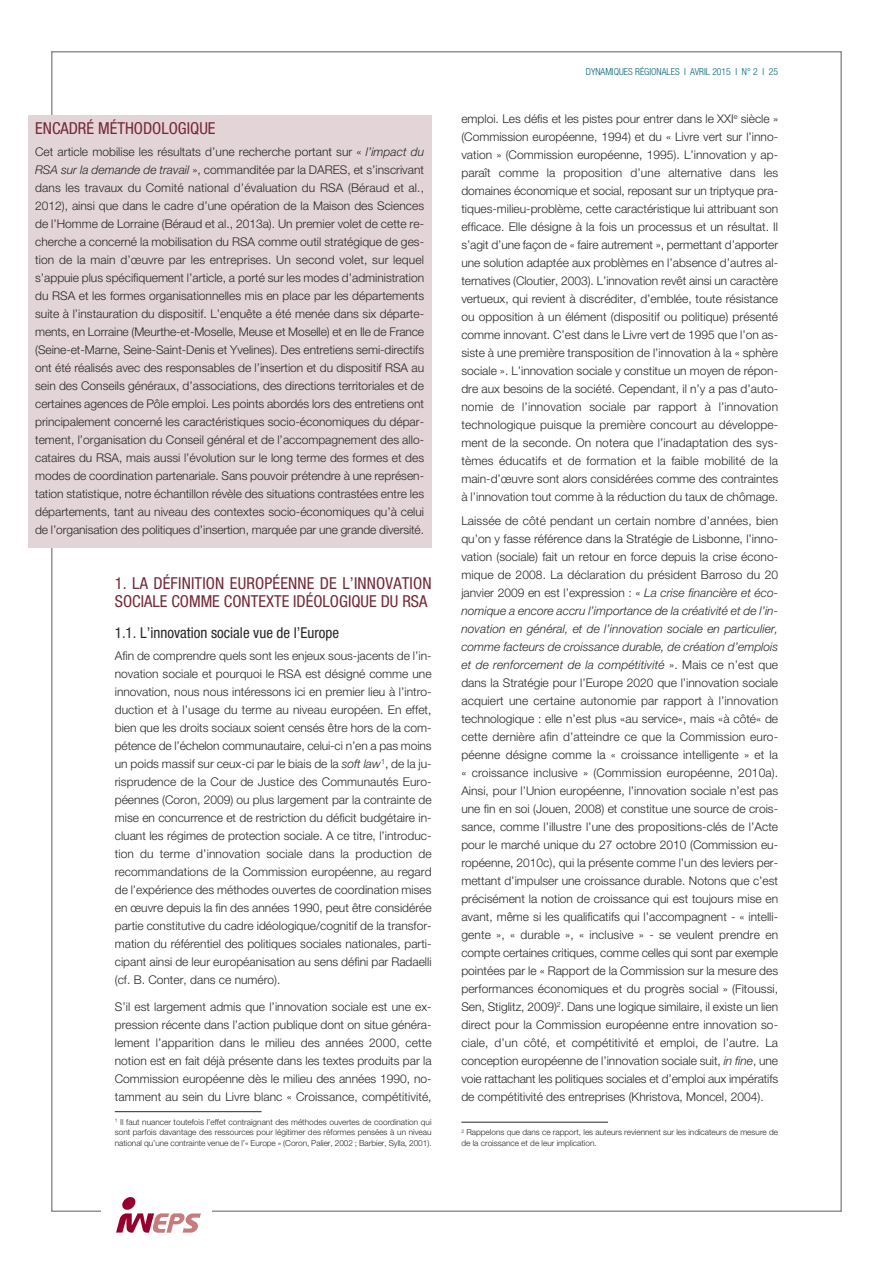
<style>
.page{position:relative;width:893px;height:1263px;background:#fff}
.page>*{position:absolute;margin:0;border:0;box-sizing:border-box;transform-origin:0 0}
.t1{font:condensed 16.5px/18px "Helvetica Neue LT Std";color:#742936}
.t2{font:condensed 15px "Helvetica Neue LT Std";color:#272627}
.t3{font:300 12px/18px "Helvetica Neue LT Std";color:#272627;text-align:justify}
.t4{font:300 condensed 9.6px "Helvetica Neue LT Std";color:#006579}
.t5{font:300 8.25px/10.5px "Helvetica Neue LT Std";color:#272627;text-align:justify}
.s1{font-style:italic}
</style>
<div class="page">
<svg style="left:116px;top:1197px;width:85px;height:36px"></svg>
<hr style="left:115px;top:1111px;width:146px;height:1px;background:#272627">
<hr style="left:461px;top:1122px;width:147px;height:1px;background:#272627">
<div style="left:28px;top:115px;width:404px;height:432px;background:#e3d4d7"></div>
<h1 class="t1" style="left:35px;top:121px;width:182px">ENCADRÉ MÉTHODOLOGIQUE</h1>
<p class="t3" style="left:35px;top:144px;width:390px">Cet article mobilise les résultats d’une recherche portant sur « <span class="s1">l’impact du RSA sur la demande de travail</span> », commanditée par la DARES, et s’inscrivant dans les travaux du Comité national d’évaluation du RSA (Béraud et al., 2012), ainsi que dans le cadre d’une opération de la Maison des Sciences de l’Homme de Lorraine (Béraud et al., 2013a). Un premier volet de cette re&shy;cherche a concerné la mobilisation du RSA comme outil stratégique de ges&shy;tion de la main d’œuvre par les entreprises. Un second volet, sur lequel s’appuie plus spécifiquement l’article, a porté sur les modes d’administration du RSA et les formes organisationnelles mis en place par les départements suite à l’instauration du dispositif. L’enquête a été menée dans six départe&shy;ments, en Lorraine (Meurthe-et-Moselle, Meuse et Moselle) et en Ile de France (Seine-et-Marne, Seine-Saint-Denis et Yvelines). Des entretiens semi-directifs ont été réalisés avec des responsables de l’insertion et du dispositif RSA au sein des Conseils généraux, d’associations, des directions territoriales et de certaines agences de Pôle emploi. Les points abordés lors des entretiens ont principalement concerné les caractéristiques socio-économiques du dépar&shy;tement, l’organisation du Conseil général et de l’accompagnement des allo&shy;cataires du RSA, mais aussi l’évolution sur le long terme des formes et des modes de coordination partenariale. Sans pouvoir prétendre à une représen&shy;tation statistique, notre échantillon révèle des situations contrastées entre les départements, tant au niveau des contextes socio-économiques qu’à celui de l’organisation des politiques d’insertion, marquée par une grande diversité.</p>
<h1 class="t1" style="left:115px;top:576px;width:318px">1. LA DÉFINITION EUROPÉENNE DE L’INNOVATION<br>SOCIALE COMME CONTEXTE IDÉOLOGIQUE DU RSA</h1>
<p class="t2" style="left:115px;top:627px;width:226px">1.1. L’INNOVATION SOCIALE VUE DE L’EUROPE</p>
<p class="t3" style="left:115px;top:648px;width:318px">Afin de comprendre quels sont les enjeux sous-jacents de l’in&shy;novation sociale et pourquoi le RSA est désigné comme une innovation, nous nous intéressons ici en premier lieu à l’intro&shy;duction et à l’usage du terme au niveau européen. En effet, bien que les droits sociaux soient censés être hors de la com&shy;pétence de l’échelon communautaire, celui-ci n’en a pas moins un poids massif sur ceux-ci par le biais de la <span class="s1">soft law</span><sup>1</sup>, de la ju&shy;risprudence de la Cour de Justice des Communautés Euro&shy;péennes (Coron, 2009) ou plus largement par la contrainte de mise en concurrence et de restriction du déficit budgétaire in&shy;cluant les régimes de protection sociale. A ce titre, l’introduc&shy;tion du terme d’innovation sociale dans la production de recommandations de la Commission européenne, au regard de l’expérience des méthodes ouvertes de coordination mises en œuvre depuis la fin des années 1990, peut être considérée partie constitutive du cadre idéologique/cognitif de la transfor&shy;mation du référentiel des politiques sociales nationales, parti&shy;cipant ainsi de leur européanisation au sens défini par Radaelli (cf. B. Conter, dans ce numéro).</p>
<p class="t3" style="left:115px;top:998px;width:318px">S’il est largement admis que l’innovation sociale est une ex&shy;pression récente dans l’action publique dont on situe généra&shy;lement l’apparition dans le milieu des années 2000, cette notion est en fait déjà présente dans les textes produits par la Commission européenne dès le milieu des années 1990, no&shy;tamment au sein du Livre blanc « Croissance, compétitivité,</p>
<p class="t4" style="left:586px;top:68px;width:194px">DYNAMIQUES RÉGIONALES I AVRIL 2015 I N° 2 I 25</p>
<p class="t3" style="left:461px;top:111px;width:318px">emploi. Les défis et les pistes pour entrer dans le XXI<sup>e</sup> siècle » (Commission européenne, 1994) et du « Livre vert sur l’inno&shy;vation » (Commission européenne, 1995). L’innovation y ap&shy;paraît comme la proposition d’une alternative dans les domaines économique et social, reposant sur un triptyque pra&shy;tiques-milieu-problème, cette caractéristique lui attribuant son efficace. Elle désigne à la fois un processus et un résultat. Il s’agit d’une façon de « faire autrement », permettant d’apporter une solution adaptée aux problèmes en l’absence d’autres al&shy;ternatives (Cloutier, 2003). L’innovation revêt ainsi un caractère vertueux, qui revient à discréditer, d’emblée, toute résistance ou opposition à un élément (dispositif ou politique) présenté comme innovant. C’est dans le Livre vert de 1995 que l’on as&shy;siste à une première transposition de l’innovation à la « sphère sociale ». L’innovation sociale y constitue un moyen de répon&shy;dre aux besoins de la société. Cependant, il n’y a pas d’auto&shy;nomie de l’innovation sociale par rapport à l’innovation technologique puisque la première concourt au développe&shy;ment de la seconde. On notera que l’inadaptation des sys&shy;tèmes éducatifs et de formation et la faible mobilité de la main-d’œuvre sont alors considérées comme des contraintes à l’innovation tout comme à la réduction du taux de chômage.</p>
<p class="t3" style="left:461px;top:513px;width:318px">Laissée de côté pendant un certain nombre d’années, bien qu’on y fasse référence dans la Stratégie de Lisbonne, l’inno&shy;vation (sociale) fait un retour en force depuis la crise écono&shy;mique de 2008. La déclaration du président Barroso du 20 janvier 2009 en est l’expression : « <span class="s1">La crise financière et éco&shy;nomique a encore accru l’importance de la créativité et de l’in&shy;novation en général, et de l’innovation sociale en particulier, comme facteurs de croissance durable, de création d’emplois et de renforcement de la compétitivité</span> ». Mais ce n’est que dans la Stratégie pour l’Europe 2020 que l’innovation sociale acquiert une certaine autonomie par rapport à l’innovation technologique : elle n’est plus «au service«, mais «à côté« de cette dernière afin d’atteindre ce que la Commission euro&shy;péenne désigne comme la « croissance intelligente » et la « croissance inclusive » (Commission européenne, 2010a).<br>Ainsi, pour l’Union européenne, l’innovation sociale n’est pas une fin en soi (Jouen, 2008) et constitue une source de crois&shy;sance, comme l’illustre l’une des propositions-clés de l’Acte pour le marché unique du 27 octobre 2010 (Commission eu&shy;ropéenne, 2010c), qui la présente comme l’un des leviers per&shy;mettant d’impulser une croissance durable. Notons que c’est précisément la notion de croissance qui est toujours mise en avant, même si les qualificatifs qui l’accompagnent - « intelli&shy;gente », « durable », « inclusive » - se veulent prendre en compte certaines critiques, comme celles qui sont par exemple pointées par le « Rapport de la Commission sur la mesure des performances économiques et du progrès social » (Fitoussi, Sen, Stiglitz, 2009)<sup>2</sup>. Dans une logique similaire, il existe un lien direct pour la Commission européenne entre innovation so&shy;ciale, d’un côté, et compétitivité et emploi, de l’autre. La conception européenne de l’innovation sociale suit, <span class="s1">in fine</span>, une voie rattachant les politiques sociales et d’emploi aux impératifs de compétitivité des entreprises (Khristova, Moncel, 2004).</p>
<p class="t5" style="left:115px;top:1117px;width:318px"><sup>1</sup> Il faut nuancer toutefois l’effet contraignant des méthodes ouvertes de coordination qui sont parfois davantage des ressources pour légitimer des réformes pensées à un niveau national qu’une contrainte venue de l’« Europe » (Coron, Palier, 2002 ; Barbier, Sylla, 2001).</p>
<p class="t5" style="left:461px;top:1128px;width:318px"><sup>2</sup> Rappelons que dans ce rapport, les auteurs reviennent sur les indicateurs de mesure de de la croissance et de leur implication.</p>
</div>
